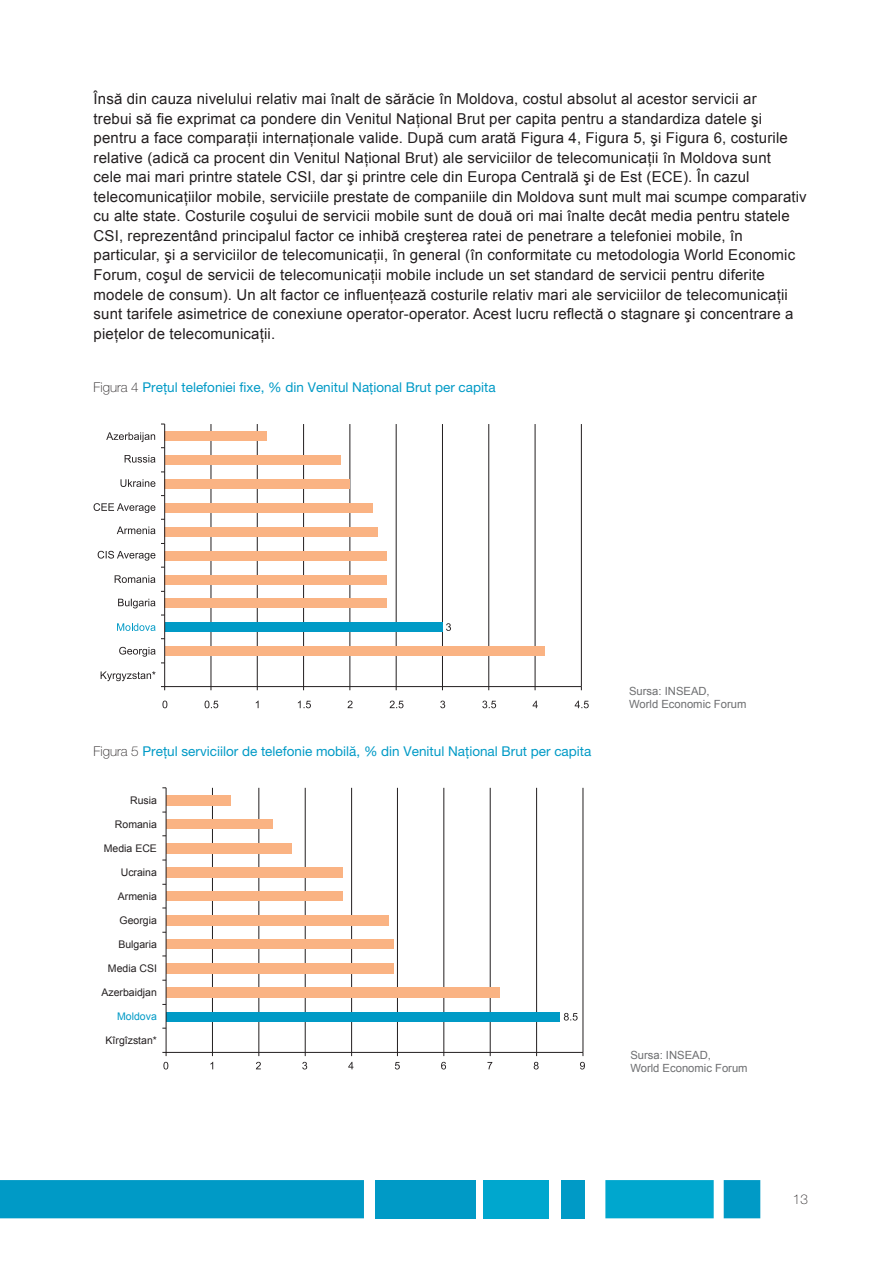
<style>
.page{position:relative;width:893px;height:1263px;background:#fff}
.page>*{position:absolute;margin:0;border:0;box-sizing:border-box;transform-origin:0 0}
.t1{font:15px/19.5px "Arial";letter-spacing:.01em;color:#231f20}
.t2{font:13.5px "Helvetica Neue LT Pro";color:#009ac6}
.t3{font:100 13.5px "Helvetica Neue LT Pro";color:#231f20}
.t4{font:11.25px/13.5px "Arial";color:#6d6e70}
.t5{font:10.5px "Arial";color:#231f20}
.t6{font:10.5px "Arial";color:#009ac6}
.s1{font-weight:100;color:#231f20}
</style>
<div class="page">
<div style="left:0;top:1180px;width:364px;height:38px;background:#009ac6"></div>
<div style="left:724px;top:1180px;width:36px;height:38px;background:#009ac6"></div>
<div style="left:375px;top:1180px;width:101px;height:38px;background:#009ac6"></div>
<div style="left:561px;top:1180px;width:23px;height:38px;background:#009ac6"></div>
<div style="left:483px;top:1180px;width:65px;height:38px;background:#00a7ce"></div>
<div style="left:605px;top:1180px;width:109px;height:38px;background:#00a7ce"></div>
<hr style="left:581px;top:424px;width:1px;height:263px;background:#231f20">
<hr style="left:535px;top:424px;width:1px;height:263px;background:#231f20">
<hr style="left:488px;top:424px;width:1px;height:263px;background:#231f20">
<hr style="left:442px;top:424px;width:1px;height:263px;background:#231f20">
<hr style="left:396px;top:424px;width:1px;height:263px;background:#231f20">
<hr style="left:350px;top:424px;width:1px;height:263px;background:#231f20">
<hr style="left:303px;top:424px;width:1px;height:263px;background:#231f20">
<hr style="left:257px;top:424px;width:1px;height:263px;background:#231f20">
<hr style="left:211px;top:424px;width:1px;height:263px;background:#231f20">
<div style="left:165px;top:646px;width:380px;height:10px;background:#fab383"></div>
<div style="left:165px;top:622px;width:277px;height:10px;background:#009ac6"></div>
<div style="left:165px;top:599px;width:222px;height:9px;background:#fab383"></div>
<div style="left:165px;top:574px;width:222px;height:10px;background:#fab383"></div>
<div style="left:165px;top:551px;width:222px;height:9px;background:#fab383"></div>
<div style="left:165px;top:527px;width:213px;height:10px;background:#fab383"></div>
<div style="left:165px;top:503px;width:207px;height:9px;background:#fab383"></div>
<div style="left:165px;top:479px;width:185px;height:10px;background:#fab383"></div>
<div style="left:165px;top:455px;width:175px;height:10px;background:#fab383"></div>
<div style="left:165px;top:431px;width:102px;height:10px;background:#fab383"></div>
<hr style="left:164px;top:424px;width:1px;height:263px;background:#231f20">
<svg style="left:161px;top:686px;width:421px;height:5px"></svg>
<svg style="left:446px;top:623px;width:5px;height:8px"></svg>
<svg style="left:162px;top:701px;width:5px;height:7px"></svg>
<svg style="left:205px;top:701px;width:13px;height:7px"></svg>
<svg style="left:256px;top:701px;width:3px;height:7px"></svg>
<svg style="left:298px;top:701px;width:13px;height:7px"></svg>
<svg style="left:348px;top:701px;width:5px;height:7px"></svg>
<svg style="left:390px;top:701px;width:13px;height:7px"></svg>
<svg style="left:440px;top:701px;width:5px;height:7px"></svg>
<svg style="left:482px;top:701px;width:14px;height:7px"></svg>
<svg style="left:533px;top:701px;width:5px;height:7px"></svg>
<svg style="left:575px;top:701px;width:14px;height:7px"></svg>
<svg style="left:119px;top:647px;width:37px;height:10px"></svg>
<svg style="left:117px;top:623px;width:39px;height:8px"></svg>
<svg style="left:106px;top:432px;width:49px;height:10px"></svg>
<svg style="left:125px;top:455px;width:30px;height:8px"></svg>
<svg style="left:121px;top:479px;width:34px;height:8px"></svg>
<svg style="left:94px;top:503px;width:61px;height:10px"></svg>
<svg style="left:117px;top:526px;width:38px;height:8px"></svg>
<svg style="left:98px;top:551px;width:57px;height:10px"></svg>
<svg style="left:118px;top:599px;width:37px;height:9px"></svg>
<svg style="left:101px;top:671px;width:54px;height:10px"></svg>
<svg style="left:115px;top:575px;width:40px;height:8px"></svg>
<hr style="left:583px;top:788px;width:1px;height:264px;background:#231f20">
<hr style="left:536px;top:788px;width:1px;height:264px;background:#231f20">
<hr style="left:490px;top:788px;width:1px;height:264px;background:#231f20">
<hr style="left:444px;top:788px;width:1px;height:264px;background:#231f20">
<hr style="left:397px;top:788px;width:1px;height:264px;background:#231f20">
<hr style="left:351px;top:788px;width:1px;height:264px;background:#231f20">
<hr style="left:305px;top:788px;width:1px;height:264px;background:#231f20">
<hr style="left:259px;top:788px;width:1px;height:264px;background:#231f20">
<hr style="left:212px;top:788px;width:1px;height:264px;background:#231f20">
<div style="left:166px;top:1012px;width:394px;height:9px;background:#009ac6"></div>
<div style="left:166px;top:987px;width:334px;height:10px;background:#fab383"></div>
<div style="left:166px;top:963px;width:228px;height:10px;background:#fab383"></div>
<div style="left:166px;top:939px;width:227px;height:10px;background:#fab383"></div>
<div style="left:166px;top:915px;width:222px;height:10px;background:#fab383"></div>
<div style="left:166px;top:892px;width:176px;height:9px;background:#fab383"></div>
<div style="left:166px;top:867px;width:176px;height:10px;background:#fab383"></div>
<div style="left:166px;top:843px;width:126px;height:10px;background:#fab383"></div>
<div style="left:166px;top:819px;width:107px;height:10px;background:#fab383"></div>
<div style="left:166px;top:795px;width:65px;height:10px;background:#fab383"></div>
<hr style="left:166px;top:788px;width:1px;height:264px;background:#231f20">
<svg style="left:162px;top:1052px;width:422px;height:4px"></svg>
<svg style="left:163px;top:1062px;width:5px;height:7px"></svg>
<svg style="left:210px;top:1062px;width:3px;height:7px"></svg>
<svg style="left:256px;top:1062px;width:5px;height:7px"></svg>
<svg style="left:302px;top:1062px;width:5px;height:7px"></svg>
<svg style="left:348px;top:1062px;width:5px;height:7px"></svg>
<svg style="left:395px;top:1062px;width:5px;height:7px"></svg>
<svg style="left:441px;top:1062px;width:5px;height:7px"></svg>
<svg style="left:487px;top:1062px;width:5px;height:7px"></svg>
<svg style="left:534px;top:1062px;width:5px;height:7px"></svg>
<svg style="left:580px;top:1062px;width:5px;height:7px"></svg>
<svg style="left:564px;top:1013px;width:14px;height:7px"></svg>
<p class="t1" style="left:94px;top:90px;width:715px">Însă din cauza nivelului relativ mai înalt de sărăcie în Moldova, costul absolut al acestor servicii ar<br>trebui să fie exprimat ca pondere din Venitul Naţional Brut per capita pentru a standardiza datele şi pentru a face comparaţii internaţionale valide. După cum arată Figura 4, Figura 5, şi Figura 6, costurile relative (adică ca procent din Venitul Naţional Brut) ale serviciilor de telecomunicaţii în Moldova sunt<br>cele mai mari printre statele CSI, dar şi printre cele din Europa Centrală şi de Est (ECE). În cazul telecomunicaţiilor mobile, serviciile prestate de companiile din Moldova sunt mult mai scumpe comparativ cu alte state. Costurile coşului de servicii mobile sunt de două ori mai înalte decât media pentru statele CSI, reprezentând principalul factor ce inhibă creşterea ratei de penetrare a telefoniei mobile, în particular, şi a serviciilor de telecomunicaţii, în general (în conformitate cu metodologia World Economic Forum, coşul de servicii de telecomunicaţii mobile include un set standard de servicii pentru diferite modele de consum). Un alt factor ce influenţează costurile relativ mari ale serviciilor de telecomunicaţii sunt tarifele asimetrice de conexiune operator-operator. Acest lucru reflectă o stagnare şi concentrare a pieţelor de telecomunicaţii.</p>
<p class="t2" style="left:94px;top:382px;width:404px"><span class="s1">Figura 4</span> Preţul telefoniei fixe, % din Venitul Naţional Brut per capita</p>
<p class="t2" style="left:94px;top:746px;width:499px"><span class="s1">Figura 5</span> Preţul serviciilor de telefonie mobilă, % din Venitul Naţional Brut per capita</p>
<p class="t5" style="left:130px;top:795px;width:28px">Rusia</p>
<p class="t5" style="left:115px;top:819px;width:43px">Romania</p>
<p class="t5" style="left:104px;top:843px;width:55px">Media ECE</p>
<p class="t5" style="left:121px;top:867px;width:38px">Ucraina</p>
<p class="t5" style="left:118px;top:891px;width:41px">Armenia</p>
<p class="t5" style="left:120px;top:915px;width:39px">Georgia</p>
<p class="t5" style="left:118px;top:939px;width:40px">Bulgaria</p>
<p class="t5" style="left:108px;top:963px;width:51px">Media CSI</p>
<p class="t5" style="left:101px;top:987px;width:57px">Azerbaidjan</p>
<p class="t6" style="left:117px;top:1011px;width:41px">Moldova</p>
<p class="t5" style="left:106px;top:1035px;width:53px">Kîrgîzstan*</p>
<p class="t4" style="left:629px;top:684px;width:119px">Sursa: INSEAD,<br>World Economic Forum</p>
<p class="t4" style="left:630px;top:1048px;width:119px">Sursa: INSEAD,<br>World Economic Forum</p>
<p class="t3" style="left:793px;top:1194px;width:17px">13</p>
</div>
